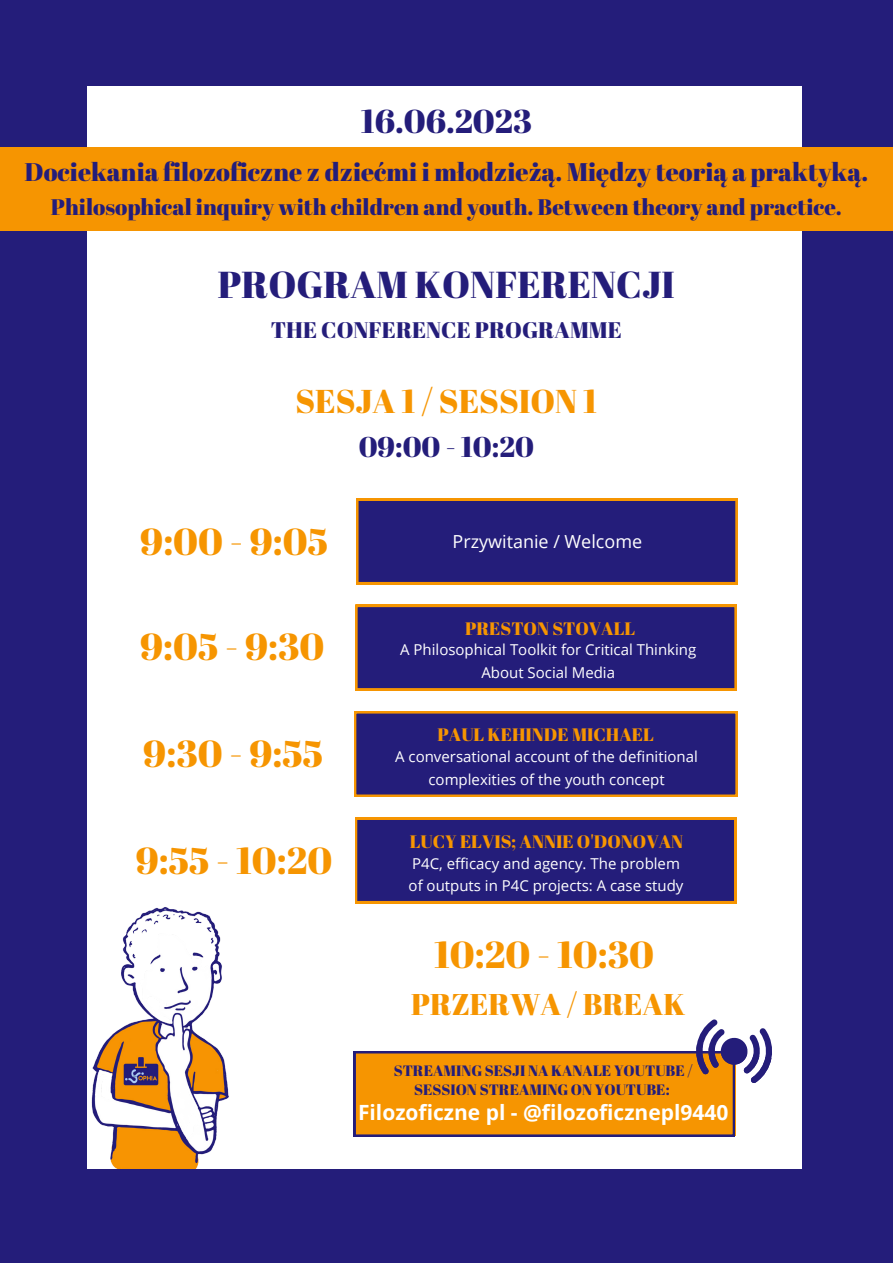
<style>
.page{position:relative;width:893px;height:1264px;background:#fff}
.page>*{position:absolute;margin:0;border:0;box-sizing:border-box;transform-origin:0 0}
.t1{font:37.5px "Abril Fatface";color:#f69501}
.t2{font:37.5px "Abril Fatface";color:#241d7a}
.t3{font:33px "Abril Fatface";color:#f69501}
.t4{font:33px "Abril Fatface";color:#241d7a}
.t5{font:30px "Abril Fatface";color:#f69501}
.t6{font:28.5px "Abril Fatface";color:#241d7a}
.t7{font:25.5px "Abril Fatface";color:#241d7a}
.t8{font:22.5px "Abril Fatface";color:#241d7a}
.t9{font:700 21px "Open Sans";color:#fff}
.t10{font:18px "Abril Fatface";color:#f69501}
.t11{font:18px "Open Sans";color:#fff}
.t12{font:15px/22.5px "Open Sans";color:#fff;text-align:center}
.t13{font:15px "Abril Fatface";color:#241d7a}
</style>
<div class="page">
<div style="left:0;top:0;width:892px;height:1262px;background:#241d7a"></div>
<div style="left:87px;top:86px;width:714px;height:1083px;background:#fff"></div>
<svg style="left:356px;top:498px;width:381px;height:86px"></svg>
<svg style="left:355px;top:605px;width:381px;height:85px"></svg>
<svg style="left:354px;top:711px;width:383px;height:85px"></svg>
<svg style="left:355px;top:817px;width:381px;height:86px"></svg>
<div style="left:0;top:147px;width:892px;height:83px;background:#f69501"></div>
<img style="left:91px;top:907px;width:138px;height:262px">
<svg style="left:353px;top:1019px;width:419px;height:117px"></svg>
<p class="t4" style="left:360px;top:98px;width:173px">16.06.2023</p>
<p class="t7" style="left:25px;top:154px;width:845px">Dociekania filozoficzne z dziećmi i młodzieżą. Między teorią a praktyką.</p>
<p class="t8" style="left:51px;top:192px;width:792px">Philosophical inquiry with children and youth. Between theory and practice.</p>
<p class="t2" style="left:218px;top:259px;width:458px">PROGRAM KONFERENCJI</p>
<p class="t8" style="left:271px;top:314px;width:352px">THE CONFERENCE PROGRAMME</p>
<p class="t3" style="left:295px;top:378px;width:303px">SESJA 1 / SESSION 1</p>
<p class="t6" style="left:358px;top:427px;width:177px">09:00 - 10:20</p>
<p class="t1" style="left:140px;top:515px;width:189px">9:00 - 9:05</p>
<p class="t1" style="left:140px;top:620px;width:186px">9:05 - 9:30</p>
<p class="t1" style="left:143px;top:727px;width:181px">9:30 - 9:55</p>
<p class="t1" style="left:136px;top:834px;width:198px">9:55 - 10:20</p>
<p class="t11" style="left:452px;top:529px;width:191px">Przywitanie / Welcome</p>
<p class="t10" style="left:465px;top:615px;width:172px">PRESTON STOVALL</p>
<p class="t12" style="left:400px;top:638px;width:297px">A Philosophical Toolkit for Critical Thinking</p>
<p class="t12" style="left:481px;top:661px;width:135px">About Social Media</p>
<p class="t10" style="left:437px;top:722px;width:218px">PAUL KEHINDE MICHAEL</p>
<p class="t12" style="left:395px;top:745px;width:304px">A conversational account of the definitional complexities of the youth concept</p>
<p class="t10" style="left:410px;top:828px;width:275px">LUCY ELVIS; ANNIE O'DONOVAN</p>
<p class="t12" style="left:412px;top:851px;width:269px">P4C, efficacy and agency. The problem</p>
<p class="t12" style="left:408px;top:874px;width:276px">of outputs in P4C projects: A case study</p>
<p class="t1" style="left:434px;top:928px;width:222px">10:20 - 10:30</p>
<p class="t5" style="left:411px;top:983px;width:276px">PRZERWA / BREAK</p>
<p class="t13" style="left:393px;top:1060px;width:300px">STREAMING SESJI NA KANALE YOUTUBE /</p>
<p class="t13" style="left:414px;top:1079px;width:257px">SESSION STREAMING ON YOUTUBE:</p>
<p class="t9" style="left:358px;top:1097px;width:372px">Filozoficzne pl - @filozoficznepl9440</p>
</div>
